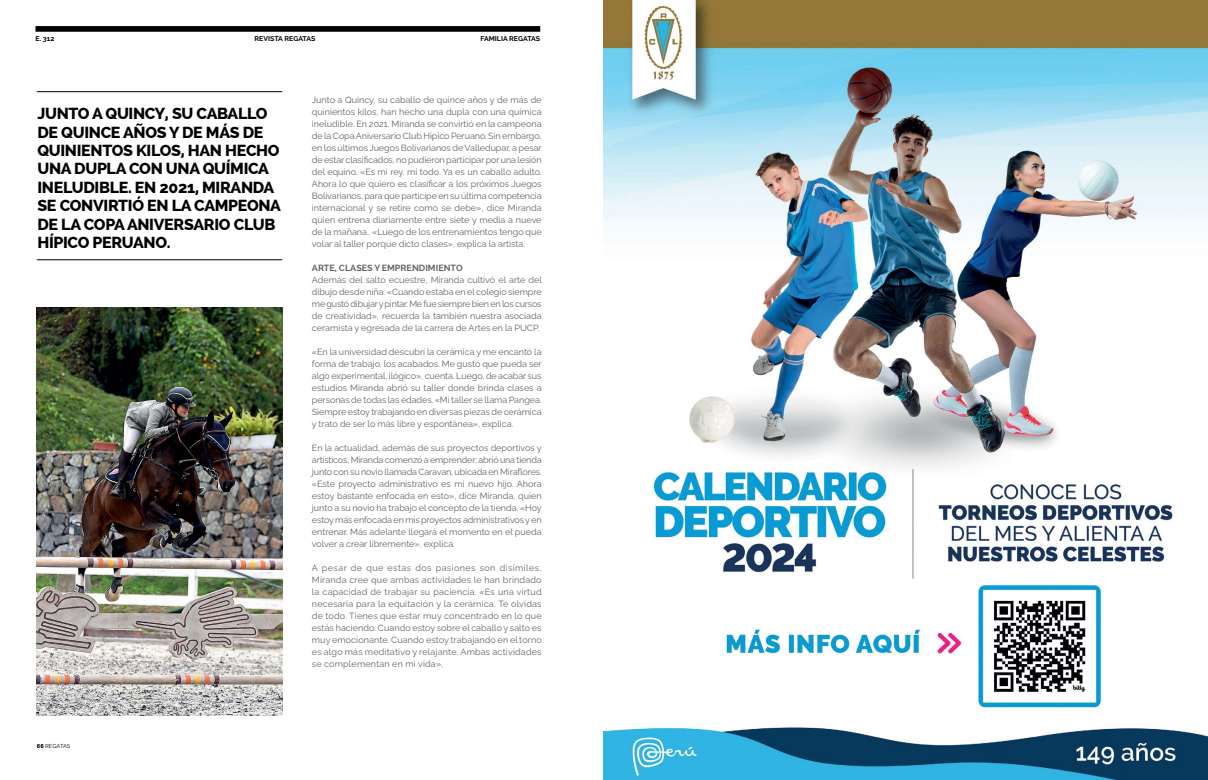
<style>
.page{position:relative;width:1208px;height:780px;background:#fff}
.page>*{position:absolute;margin:0;border:0;box-sizing:border-box;transform-origin:0 0}
.t1{font:800 16px/18.4px "Raleway";letter-spacing:-.02em;color:#000}
.t2{font:100 9px/12px "Raleway";color:#636466;text-align:justify}
.t3{font:700 9px "Raleway";color:#636466}
.t4{font:700 7px "Raleway";color:#000}
.t5{font:100 5.8px "Raleway";letter-spacing:-.01em;color:#000}
.s1{font-weight:800}
</style>
<div class="page">
<img style="left:37px;top:307px;width:245px;height:408px">
<hr style="left:37px;top:91px;width:245px;height:1px;background:#000">
<hr style="left:37px;top:259px;width:245px;height:1px;background:#000">
<div style="left:35px;top:26px;width:505px;height:6px;background:#000"></div>
<img style="left:604px;top:0;width:604px;height:780px">
<p class="t4" style="left:35px;top:34px;width:20px">E. 312</p>
<p class="t4" style="left:254px;top:34px;width:63px">REVISTA REGATAS</p>
<p class="t4" style="left:480px;top:34px;width:61px">FAMILIA REGATAS</p>
<h1 class="t1" style="left:37px;top:104px;width:245px">JUNTO A QUINCY, SU CABALLO<br>DE QUINCE AÑOS Y DE MÁS DE<br>QUINIENTOS KILOS, HAN HECHO<br>UNA DUPLA CON UNA QUÍMICA<br>INELUDIBLE. EN 2021, MIRANDA<br>SE CONVIRTIÓ EN LA CAMPEONA<br>DE LA COPA ANIVERSARIO CLUB<br>HÍPICO PERUANO.</h1>
<p class="t5" style="left:37px;top:741px;width:35px"><span class="s1">66</span> REGATAS</p>
<p class="t2" style="left:312px;top:93px;width:231px">Junto a Quincy, su caballo de quince años y de más de quinientos kilos, han hecho una dupla con una química ineludible. En 2021, Miranda se convirtió en la campeona de la Copa Aniversario Club Hípico Peruano. Sin embargo, en los últimos Juegos Bolivarianos de Valledupar, a pesar de estar clasificados, no pudieron participar por una lesión del equino. «Es mi rey, mi todo. Ya es un caballo adulto.<br>Ahora lo que quiero es clasificar a los próximos Juegos Bolivarianos, para que participe en su última competencia internacional y se retire como se debe», dice Miranda quien entrena diariamente entre siete y media a nueve de la mañana.. «Luego de los entrenamientos tengo que volar al taller porque dicto clases», explica la artista.</p>
<p class="t3" style="left:312px;top:263px;width:152px">ARTE, CLASES Y EMPRENDIMIENTO</p>
<p class="t2" style="left:312px;top:273px;width:231px">Además del salto ecuestre, Miranda cultivó el arte del dibujo desde niña. «Cuando estaba en el colegio siempre me gustó dibujar y pintar. Me fue siempre bien en los cursos de creatividad», recuerda la también nuestra asociada ceramista y egresada de la carrera de Artes en la PUCP.</p>
<p class="t2" style="left:312px;top:345px;width:231px">«En la universidad descubrí la cerámica y me encantó la forma de trabajo, los acabados. Me gustó que pueda ser algo experimental, ilógico», cuenta. Luego, de acabar sus estudios Miranda abrió su taller donde brinda clases a personas de todas las edades. «Mi taller se llama Pangea.<br>Siempre estoy trabajando en diversas piezas de cerámica y trato de ser lo más libre y espontánea», explica.</p>
<p class="t2" style="left:312px;top:441px;width:231px">En la actualidad, además de sus proyectos deportivos y artísticos, Miranda comenzó a emprender: abrió una tienda junto con su novio llamada Caravan, ubicada en Miraflores. «Este proyecto administrativo es mi nuevo hijo. Ahora estoy bastante enfocada en esto», dice Miranda, quien junto a su novio ha trabajo el concepto de la tienda. «Hoy estoy más enfocada en mis proyectos administrativos y en entrenar. Más adelante llegará el momento en el pueda volver a crear libremente», explica.</p>
<p class="t2" style="left:312px;top:561px;width:231px">A pesar de que estas dos pasiones son disímiles, Miranda cree que ambas actividades le han brindado la capacidad de trabajar su paciencia. «Es una virtud necesaria para la equitación y la cerámica. Te olvidas de todo. Tienes que estar muy concentrado en lo que estás haciendo. Cuando estoy sobre el caballo y salto es muy emocionante. Cuando estoy trabajando en el torno es algo más meditativo y relajante. Ambas actividades se complementan en mi vida».</p>
</div>
